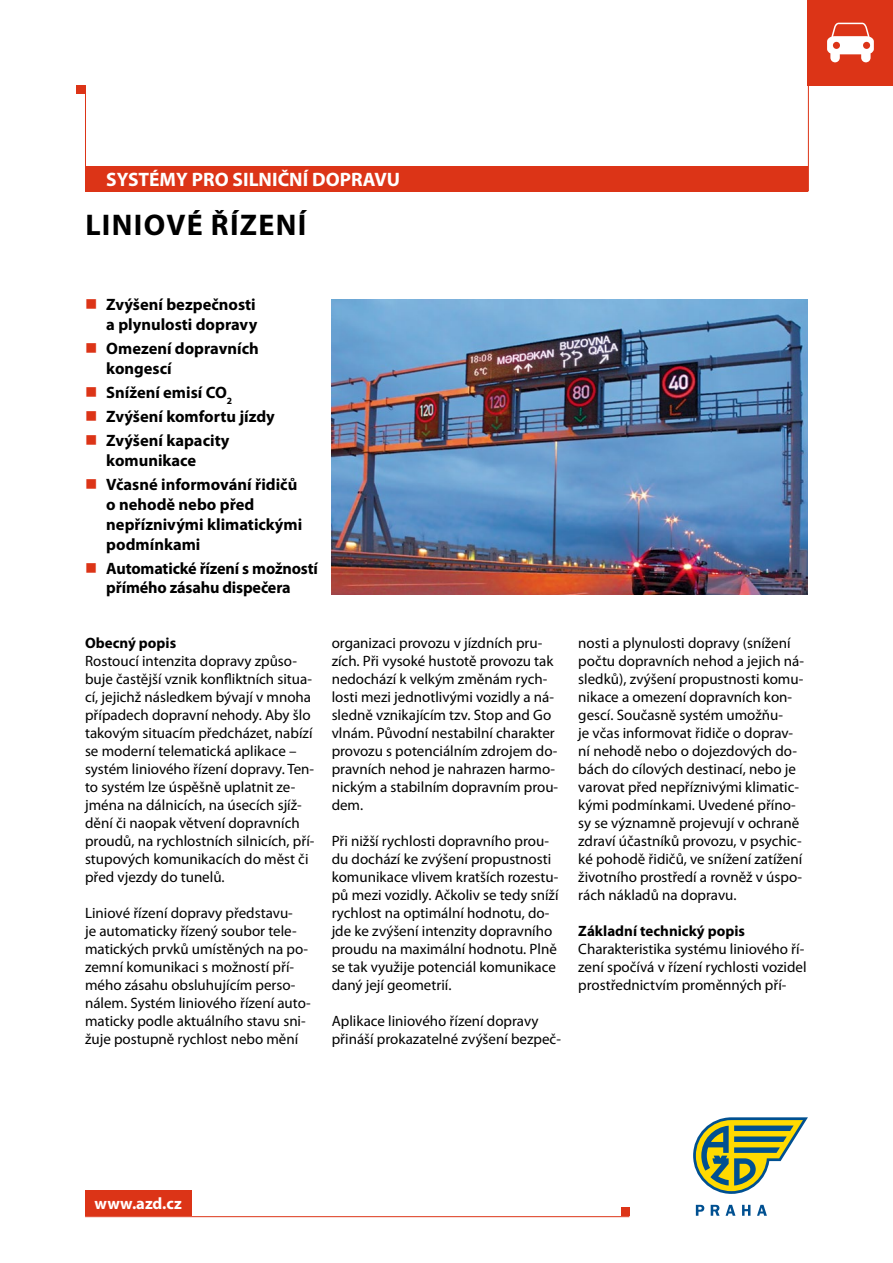
<style>
.page{position:relative;width:893px;height:1263px;background:#fff}
.page>*{position:absolute;margin:0;border:0;box-sizing:border-box;transform-origin:0 0}
.t1{font:700 30px "Myriad Pro";color:#000}
.t2{font:700 19.5px "Myriad Pro";color:#fff}
.t3{font:700 16.5px/19.8px "Myriad Pro";color:#000}
.t4{font:700 16.5px "Myriad Pro";letter-spacing:.01em;color:#fff}
.t5{font:15px/18px "Myriad Pro";color:#000}
.t6{font:700 15px "Myriad Pro";color:#000}
.s1{color:#dc3417}
</style>
<div class="page">
<div style="left:808px;top:0;width:85px;height:85px;background:#dc3417"></div>
<svg style="left:827px;top:23px;width:47px;height:39px"></svg>
<div style="left:85px;top:166px;width:723px;height:25px;background:#dc3417"></div>
<hr style="left:85px;top:85px;width:1px;height:106px;background:#dc3417">
<div style="left:77px;top:85px;width:8px;height:9px;background:#dc3417"></div>
<hr style="left:808px;top:85px;width:1px;height:106px;background:#dc3417">
<div style="left:85px;top:1191px;width:106px;height:25px;background:#dc3417"></div>
<hr style="left:85px;top:1216px;width:544px;height:1px;background:#dc3417">
<div style="left:621px;top:1208px;width:8px;height:8px;background:#dc3417"></div>
<svg style="left:693px;top:1117px;width:115px;height:77px"></svg>
<svg style="left:696px;top:1205px;width:8px;height:11px"></svg>
<svg style="left:711px;top:1205px;width:9px;height:11px"></svg>
<svg style="left:726px;top:1205px;width:9px;height:11px"></svg>
<svg style="left:742px;top:1205px;width:8px;height:11px"></svg>
<svg style="left:757px;top:1205px;width:10px;height:11px"></svg>
<img style="left:332px;top:299px;width:476px;height:295px">
<h2 class="t2" style="left:106px;top:167px;width:295px">SYSTÉMY PRO SILNIČNÍ DOPRAVU</h2>
<h1 class="t1" style="left:85px;top:205px;width:34px">Liniové</h1>
<h1 class="t1" style="left:211px;top:205px;width:81px">řízení</h1>
<p class="t3" style="left:85px;top:294px;width:174px;text-align:right"><span class="s1">■</span> Zvýšení bezpečnosti a plynulosti dopravy</p>
<p class="t3" style="left:106px;top:338px;width:154px;text-indent:-21px"><span class="s1">■</span> Omezení dopravních kongescí</p>
<p class="t3" style="left:85px;top:382px;width:149px"><span class="s1">■</span> Snížení emisí CO<sub>2</sub></p>
<p class="t3" style="left:85px;top:406px;width:191px"><span class="s1">■</span> Zvýšení komfortu jízdy</p>
<p class="t3" style="left:106px;top:430px;width:125px;text-indent:-21px"><span class="s1">■</span> Zvýšení kapacity komunikace</p>
<p class="t3" style="left:106px;top:474px;width:198px;text-indent:-21px"><span class="s1">■</span> Včasné informování řidičů o nehodě nebo před nepříznivými klimatickými podmínkami</p>
<p class="t3" style="left:85px;top:557px;width:234px;text-align:center"><span class="s1">■</span> Automatické řízení s možností přímého zásahu dispečera</p>
<p class="t6" style="left:85px;top:633px;width:93px">Obecný popis</p>
<p class="t5" style="left:85px;top:652px;width:231px">Rostoucí intenzita dopravy způso&shy;buje častější vznik konfliktních situa&shy;cí, jejichž následkem bývají v mnoha případech dopravní nehody. Aby šlo takovým situacím předcházet, nabízí se moderní telematická aplikace – systém liniového řízení dopravy. Ten&shy;to systém lze úspěšně uplatnit ze&shy;jména na dálnicích, na úsecích sjíž&shy;dění či naopak větvení dopravních proudů, na rychlostních silnicích, pří&shy;stupových komunikacích do měst či před vjezdy do tunelů.</p>
<p class="t5" style="left:85px;top:904px;width:227px">Liniové řízení dopravy představu-<br>je automaticky řízený soubor tele&shy;matických prvků umístěných na po&shy;zemní komunikaci s možností pří&shy;mého zásahu obsluhujícím perso&shy;nálem. Systém liniového řízení auto&shy;maticky podle aktuálního stavu sni&shy;žuje postupně rychlost nebo mění</p>
<p class="t5" style="left:332px;top:634px;width:228px">organizaci provozu v jízdních pru&shy;zích. Při vysoké hustotě provozu tak nedochází k velkým změnám rych&shy;losti mezi jednotlivými vozidly a ná&shy;sledně vznikajícím tzv. Stop and Go vlnám. Původní nestabilní charakter provozu s potenciálním zdrojem do&shy;pravních nehod je nahrazen harmo&shy;nickým a stabilním dopravním prou&shy;dem.</p>
<p class="t5" style="left:332px;top:832px;width:228px">Při nižší rychlosti dopravního prou&shy;du dochází ke zvýšení propustnosti komunikace vlivem kratších rozestu&shy;pů mezi vozidly. Ačkoliv se tedy sníží rychlost na optimální hodnotu, do&shy;jde ke zvýšení intenzity dopravního proudu na maximální hodnotu. Plně se tak využije potenciál komunikace daný její geometrií.</p>
<p class="t5" style="left:332px;top:1012px;width:231px">Aplikace liniového řízení dopravy přináší prokazatelné zvýšení bezpeč-</p>
<p class="t5" style="left:578px;top:634px;width:227px">nosti a plynulosti dopravy (snížení počtu dopravních nehod a jejich ná&shy;sledků), zvýšení propustnosti komu&shy;nikace a omezení dopravních kon&shy;gescí. Současně systém umožňu-<br>je včas informovat řidiče o doprav&shy;ní nehodě nebo o dojezdových do&shy;bách do cílových destinací, nebo je varovat před nepříznivými klimatic&shy;kými podmínkami. Uvedené příno&shy;sy se významně projevují v ochraně zdraví účastníků provozu, v psychic&shy;ké pohodě řidičů, ve snížení zatížení životního prostředí a rovněž v úspo&shy;rách nákladů na dopravu.</p>
<p class="t6" style="left:578px;top:921px;width:168px">Základní technický popis</p>
<p class="t5" style="left:578px;top:940px;width:230px">Charakteristika systému liniového ří&shy;zení spočívá v řízení rychlosti vozidel prostřednictvím proměnných pří-</p>
<p class="t4" style="left:95px;top:1193px;width:89px">www.azd.cz</p>
</div>
